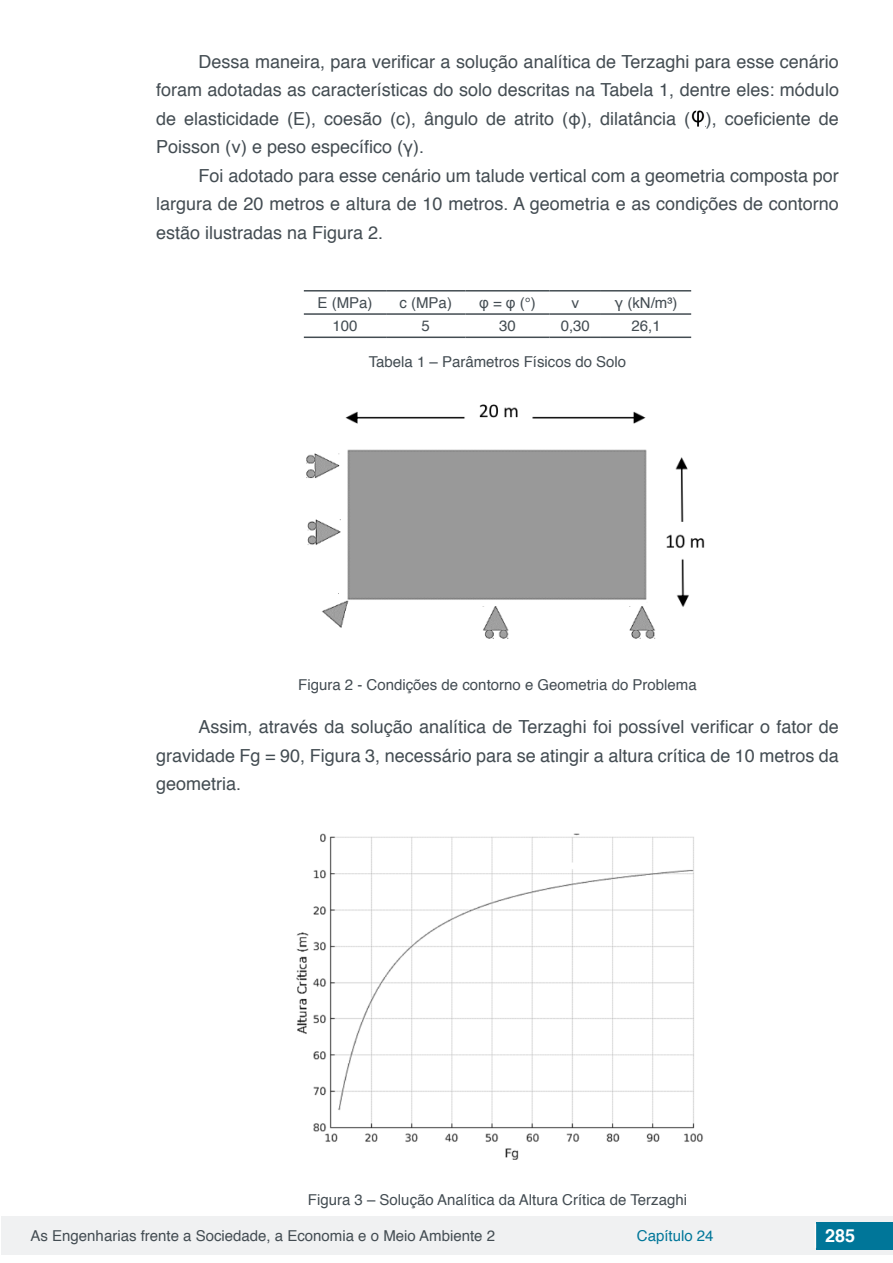
<style>
.page{position:relative;width:893px;height:1263px;background:#fff}
.page>*{position:absolute;margin:0;border:0;box-sizing:border-box;transform-origin:0 0}
.txt{font:18px/28.5px "Helvetica";color:#434c52;text-align:justify}
.t1{font:700 18px "Helvetica";color:#fff}
.info_tab_gra_imag{font:15px "Helvetica";color:#434c52}
.tab_txt_centro{font:15px "Helvetica";color:#434c52}
.t2{font:15px "Helvetica";color:#007699}
.s1{font-family:"Arial"}
</style>
<div class="page">
<div style="left:1px;top:1216px;width:891px;height:38px;background:#f0f1f2"></div>
<div style="left:816px;top:1222px;width:77px;height:27px;background:#007699"></div>
<svg style="left:815px;top:1224px;width:1px;height:24px"></svg>
<img style="left:691px;top:110px;width:15px;height:17px">
<hr style="left:304px;top:290px;width:82px;height:2px;background:#434c52">
<hr style="left:386px;top:290px;width:79px;height:2px;background:#434c52">
<hr style="left:465px;top:290px;width:85px;height:2px;background:#434c52">
<hr style="left:550px;top:290px;width:51px;height:2px;background:#434c52">
<hr style="left:601px;top:290px;width:90px;height:2px;background:#434c52">
<hr style="left:304px;top:313px;width:82px;height:2px;background:#434c52">
<hr style="left:386px;top:313px;width:79px;height:2px;background:#434c52">
<hr style="left:465px;top:313px;width:85px;height:2px;background:#434c52">
<hr style="left:550px;top:313px;width:51px;height:2px;background:#434c52">
<hr style="left:601px;top:313px;width:90px;height:2px;background:#434c52">
<hr style="left:304px;top:337px;width:82px;height:1px;background:#434c52">
<hr style="left:386px;top:337px;width:79px;height:1px;background:#434c52">
<hr style="left:465px;top:337px;width:85px;height:1px;background:#434c52">
<hr style="left:550px;top:337px;width:51px;height:1px;background:#434c52">
<hr style="left:601px;top:337px;width:90px;height:1px;background:#434c52">
<img style="left:306px;top:404px;width:399px;height:235px">
<img style="left:296px;top:833px;width:407px;height:327px">
<p class="txt" style="left:156px;top:47px;width:684px;text-indent:43px">Dessa maneira, para verificar a solução analítica de Terzaghi para esse cenário foram adotadas as características do solo descritas na Tabela 1, dentre eles: módulo de elasticidade (E), coesão (c), ângulo de atrito (φ), dilatância ( ), coeficiente de Poisson (ν) e peso específico (γ).</p>
<p class="txt" style="left:156px;top:161px;width:684px;text-indent:43px">Foi adotado para esse cenário um talude vertical com a geometria composta por largura de 20 metros e altura de 10 metros. A geometria e as condições de contorno estão ilustradas na Figura 2.</p>
<p class="tab_txt_centro" style="left:317px;top:291px;width:57px">E (MPa)</p>
<p class="tab_txt_centro" style="left:399px;top:291px;width:54px">c (MPa)</p>
<p class="tab_txt_centro" style="left:479px;top:291px;width:58px"><span class="s1">φ</span> = <span class="s1">φ</span> (°)</p>
<p class="tab_txt_centro" style="left:571px;top:291px;width:10px">ν</p>
<p class="tab_txt_centro" style="left:615px;top:291px;width:64px">γ (kN/m³)</p>
<p class="tab_txt_centro" style="left:332px;top:314px;width:27px">100</p>
<p class="tab_txt_centro" style="left:422px;top:314px;width:10px">5</p>
<p class="tab_txt_centro" style="left:499px;top:314px;width:18px">30</p>
<p class="tab_txt_centro" style="left:561px;top:314px;width:31px">0,30</p>
<p class="tab_txt_centro" style="left:631px;top:314px;width:31px">26,1</p>
<p class="info_tab_gra_imag" style="left:369px;top:350px;width:259px">Tabela 1 – Parâmetros Físicos do Solo</p>
<p class="info_tab_gra_imag" style="left:298px;top:673px;width:400px">Figura 2 - Condições de contorno e Geometria do Problema</p>
<p class="txt" style="left:156px;top:713px;width:684px;text-indent:43px">Assim, através da solução analítica de Terzaghi foi possível verificar o fator de gravidade Fg = 90, Figura 3, necessário para se atingir a altura crítica de 10 metros da geometria.</p>
<p class="info_tab_gra_imag" style="left:308px;top:1188px;width:381px">Figura 3 – Solução Analítica da Altura Crítica de Terzaghi</p>
<p class="info_tab_gra_imag" style="left:31px;top:1224px;width:466px">As Engenharias frente a Sociedade, a Economia e o Meio Ambiente 2</p>
<p class="t2" style="left:637px;top:1224px;width:78px">Capítulo 24</p>
<p class="t1" style="left:825px;top:1221px;width:32px">285</p>
</div>
